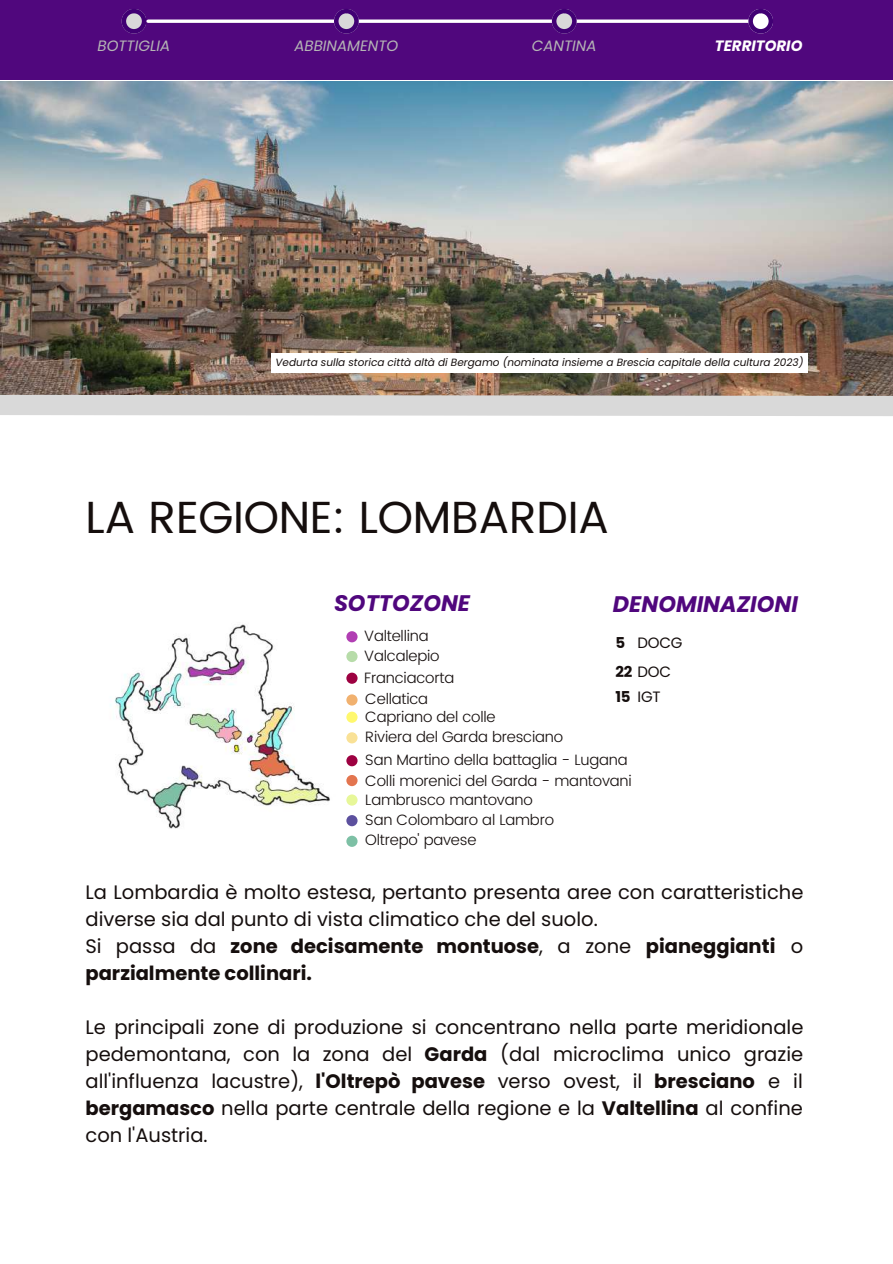
<style>
.page{position:relative;width:893px;height:1264px;background:#fff}
.page>*{position:absolute;margin:0;border:0;box-sizing:border-box;transform-origin:0 0}
.t1{font:45px "Poppins";letter-spacing:-.005em;color:#150e0d}
.t2{font:italic 700 22.5px "Poppins";color:#50077d}
.t3{font:19.5px/27px "Poppins";color:#150e0d}
.t4{font:300 15px/22.8px "Poppins";letter-spacing:-.015em;color:#150e0d}
.t5{font:italic 15px "Poppins";color:#b5b5b5}
.t6{font:15px/28.3px "Poppins";letter-spacing:-.015em;color:#150e0d}
.t7{font:italic 700 15px "Poppins";color:#fff}
.t8{font:italic 10.5px "Poppins";color:#150e0d}
.s1{font-weight:700}
</style>
<div class="page">
<div style="left:346px;top:631px;width:11px;height:11px;background:#b13eb3;border-radius:50%"></div>
<div style="left:346px;top:732px;width:11px;height:11px;background:#f9e196;border-radius:50%"></div>
<div style="left:346px;top:755px;width:11px;height:11px;background:#9d0141;border-radius:50%"></div>
<div style="left:346px;top:775px;width:11px;height:11px;background:#e3754f;border-radius:50%"></div>
<div style="left:346px;top:835px;width:11px;height:11px;background:#7dc0a5;border-radius:50%"></div>
<div style="left:346px;top:794px;width:11px;height:11px;background:#e7f799;border-radius:50%"></div>
<div style="left:346px;top:815px;width:11px;height:11px;background:#5c509e;border-radius:50%"></div>
<div style="left:346px;top:651px;width:11px;height:11px;background:#b7dca9;border-radius:50%"></div>
<div style="left:346px;top:711px;width:11px;height:11px;background:#fff86e;border-radius:50%"></div>
<div style="left:346px;top:672px;width:11px;height:11px;background:#9d0141;border-radius:50%"></div>
<div style="left:346px;top:694px;width:11px;height:11px;background:#f1b16f;border-radius:50%"></div>
<img style="left:0;top:82px;width:892px;height:302px">
<div style="left:0;top:0;width:892px;height:80px;background:#50077d"></div>
<svg style="left:122px;top:9px;width:24px;height:25px"></svg>
<hr style="left:148px;top:20px;width:610px;height:3px;background:#fff">
<svg style="left:334px;top:9px;width:25px;height:25px"></svg>
<svg style="left:552px;top:9px;width:24px;height:25px"></svg>
<svg style="left:748px;top:9px;width:25px;height:25px"></svg>
<img style="left:110px;top:624px;width:220px;height:205px">
<svg style="left:0;top:384px;width:892px;height:32px;background:#b9b0aa"></svg>
<div style="left:271px;top:353px;width:536px;height:19px;background:#fff"></div>
<p class="t5" style="left:97px;top:35px;width:74px">BOTTIGLIA</p>
<p class="t5" style="left:294px;top:35px;width:105px">ABBINAMENTO</p>
<p class="t5" style="left:532px;top:35px;width:66px">CANTINA</p>
<p class="t7" style="left:715px;top:35px;width:89px">TERRITORIO</p>
<p class="t8" style="left:275px;top:355px;width:529px">Vedurta sulla storica città altà di Bergamo (nominata insieme a Brescia capitale della cultura 2023)</p>
<h1 class="t1" style="left:85px;top:491px;width:525px">LA REGIONE: LOMBARDIA</h1>
<p class="t2" style="left:334px;top:587px;width:138px">SOTTOZONE</p>
<p class="t2" style="left:613px;top:588px;width:187px">DENOMINAZIONI</p>
<p class="t4" style="left:364px;top:624px;width:66px">Valtellina</p>
<p class="t6" style="left:615px;top:629px;width:69px"><span class="s1">5</span> DOCG<br><span class="s1">22</span> DOC</p>
<p class="t6" style="left:615px;top:682px;width:47px"><span class="s1">15</span> IGT</p>
<p class="t4" style="left:364px;top:644px;width:77px">Valcalepio</p>
<p class="t4" style="left:364px;top:666px;width:91px">Franciacorta</p>
<p class="t4" style="left:365px;top:688px;width:64px">Cellatica</p>
<p class="t4" style="left:365px;top:705px;width:132px">Capriano del colle</p>
<p class="t4" style="left:365px;top:725px;width:264px">Riviera del Garda bresciano<br>San Martino della battaglia - Lugana</p>
<p class="t4" style="left:365px;top:771px;width:268px;line-height:18.8px">Colli morenici del Garda - mantovani<br>Lambrusco mantovano</p>
<p class="t4" style="left:365px;top:810px;width:190px;line-height:19.8px">San Colombaro al Lambro<br>Oltrepo' pavese</p>
<p class="t3" style="left:85px;top:878px;width:719px">La Lombardia è molto estesa, pertanto presenta aree con caratteristiche diverse sia dal punto di vista climatico che del suolo.<br>Si passa da <span class="s1">zone decisamente montuose</span>, a zone <span class="s1">pianeggianti</span> o <span class="s1">parzialmente collinari.</span></p>
<p class="t3" style="left:85px;top:1013px;width:719px;text-align:justify">Le principali zone di produzione si concentrano nella parte meridionale pedemontana, con la zona del <span class="s1">Garda</span> (dal microclima unico grazie all'influenza lacustre), <span class="s1">l'Oltrepò pavese</span> verso ovest, il <span class="s1">bresciano</span> e il <span class="s1">bergamasco</span> nella parte centrale della regione e la <span class="s1">Valtellina</span> al confine con l'Austria.</p>
</div>
